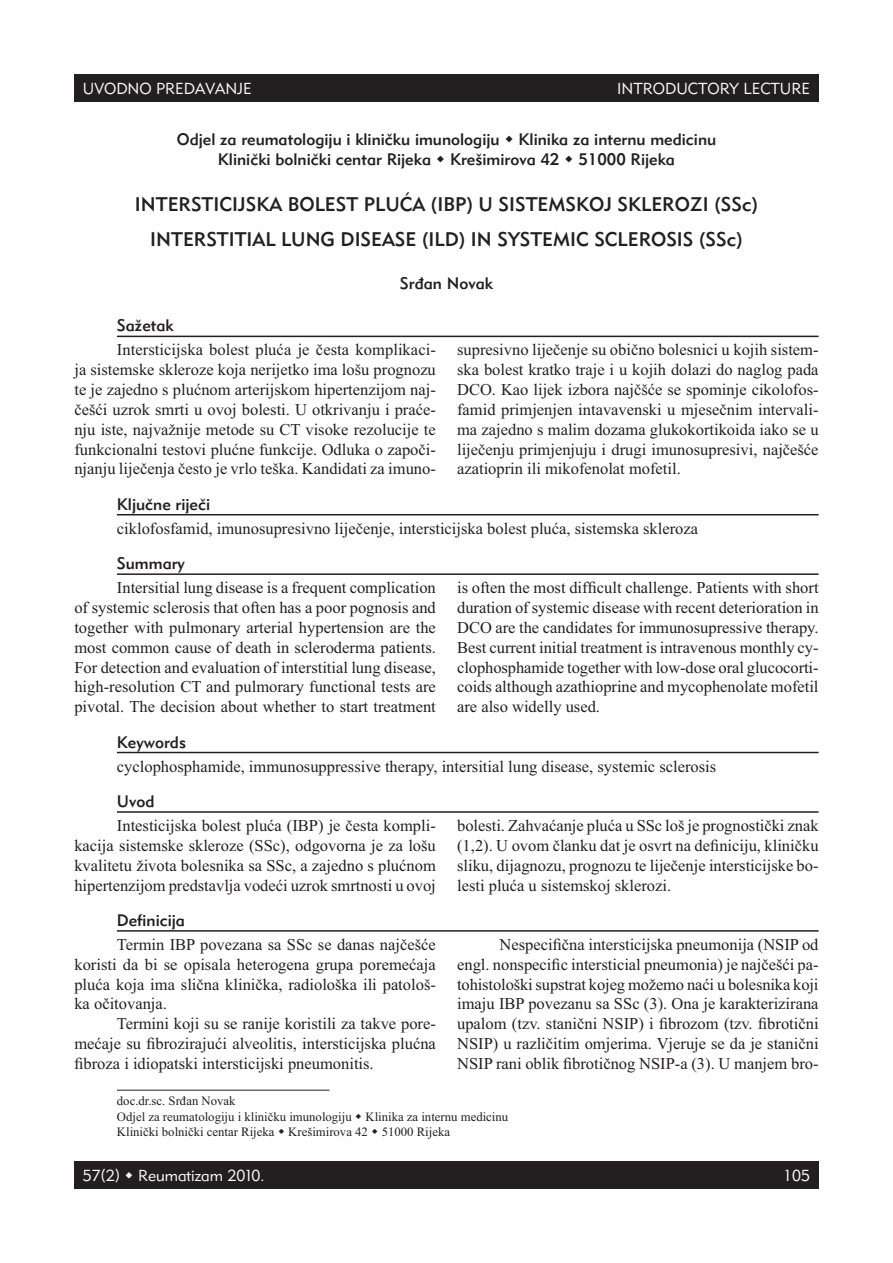
<style>
.page{position:relative;width:893px;height:1263px;background:#fff}
.page>*{position:absolute;margin:0;border:0;box-sizing:border-box;transform-origin:0 0}
.t1{font:19.5px/34.2px "Geometric 415 BT Medium A";color:#231f20;text-align:center}
.t2{font:16.5px/19.8px "Times New Roman";color:#231f20;text-align:justify}
.t3{font:16.5px/20px "Geometric 415 BT Medium A";color:#231f20;text-align:center}
.t4{font:15.75px "Geometric 415 BT Lite A";color:#fff}
.t5{font:12.75px/15.3px "Times New Roman";color:#231f20}
</style>
<div class="page">
<div style="left:74px;top:1161px;width:745px;height:27px;background:#231f20"></div>
<div style="left:74px;top:74px;width:745px;height:28px;background:#231f20"></div>
<hr style="left:117px;top:336px;width:702px;height:1px;background:#231f20">
<hr style="left:117px;top:514px;width:702px;height:1px;background:#231f20">
<hr style="left:117px;top:573px;width:702px;height:2px;background:#231f20">
<hr style="left:117px;top:752px;width:702px;height:1px;background:#231f20">
<hr style="left:117px;top:811px;width:702px;height:2px;background:#231f20">
<hr style="left:117px;top:930px;width:702px;height:2px;background:#231f20">
<hr style="left:117px;top:1090px;width:213px;height:1px;background:#231f20">
<p class="t4" style="left:83px;top:83px;width:170px">UVODNO PREDAVANJE</p>
<p class="t4" style="left:617px;top:83px;width:194px">INTRODUCTORY LECTURE</p>
<p class="t3" style="left:177px;top:131px;width:541px">Odjel za reumatologiju i kliničku imunologiju Klinika za internu medicinu<br>Klinički bolnički centar Rijeka Krešimirova 42 51000 Rijeka</p>
<p class="t1" style="left:135px;top:189px;width:625px">INTERSTICIJSKA BOLEST PLUĆA (IBP) U SISTEMSKOJ SKLEROZI (SSc)<br>INTERSTITIAL LUNG DISEASE (ILD) IN SYSTEMIC SCLEROSIS (SSc)</p>
<p class="t3" style="left:400px;top:274px;width:95px">Srđan Novak</p>
<p class="t3" style="left:117px;top:317px;width:58px">Sažetak</p>
<p class="t2" style="left:74px;top:342px;width:363px;text-indent:43px">Intersticijska bolest pluća je česta komplikaci&shy;ja sistemske skleroze koja nerijetko ima lošu prognozu te je zajedno s plućnom arterijskom hipertenzijom naj&shy;češći uzrok smrti u ovoj bolesti. U otkrivanju i praće&shy;nju iste, najvažnije metode su CT visoke rezolucije te funkcionalni testovi plućne funkcije. Odluka o započi&shy;njanju liječenja često je vrlo teška. Kandidati za imuno-</p>
<p class="t2" style="left:457px;top:342px;width:363px">supresivno liječenje su obično bolesnici u kojih sistem&shy;ska bolest kratko traje i u kojih dolazi do naglog pada DCO. Kao lijek izbora najčšće se spominje cikolofos&shy;famid primjenjen intavavenski u mjesečnim intervali&shy;ma zajedno s malim dozama glukokortikoida iako se u liječenju primjenjuju i drugi imunosupresivi, najčešće azatioprin ili mikofenolat mofetil.</p>
<p class="t3" style="left:117px;top:496px;width:95px">Ključne riječi</p>
<p class="t2" style="left:117px;top:520px;width:583px">ciklofosfamid, imunosupresivno liječenje, intersticijska bolest pluća, sistemska skleroza</p>
<p class="t3" style="left:117px;top:555px;width:70px">Summary</p>
<p class="t2" style="left:74px;top:579px;width:363px;text-indent:43px">Intersitial lung disease is a frequent complication of systemic sclerosis that often has a poor pognosis and together with pulmonary arterial hypertension are the most common cause of death in scleroderma patients.<br>For detection and evaluation of interstitial lung disease, high-resolution CT and pulmorary functional tests are pivotal. The decision about whether to start treatment</p>
<p class="t2" style="left:457px;top:579px;width:363px">is often the most difficult challenge. Patients with short duration of systemic disease with recent deterioration in DCO are the candidates for immunosupressive therapy.<br>Best current initial treatment is intravenous monthly cy&shy;clophosphamide together with low-dose oral glucocorti&shy;coids although azathioprine and mycophenolate mofetil are also widelly used.</p>
<p class="t3" style="left:117px;top:733px;width:71px">Keywords</p>
<p class="t2" style="left:117px;top:758px;width:601px">cyclophosphamide, immunosuppressive therapy, intersitial lung disease, systemic sclerosis</p>
<p class="t3" style="left:117px;top:793px;width:39px">Uvod</p>
<p class="t2" style="left:74px;top:817px;width:363px;text-indent:43px">Intesticijska bolest pluća (IBP) je česta kompli&shy;kacija sistemske skleroze (SSc), odgovorna je za lošu kvalitetu života bolesnika sa SSc, a zajedno s plućnom hipertenzijom predstavlja vodeći uzrok smrtnosti u ovoj</p>
<p class="t2" style="left:457px;top:817px;width:363px">bolesti. Zahvaćanje pluća u SSc loš je prognostički znak (1,2). U ovom članku dat je osvrt na definiciju, kliničku sliku, dijagnozu, prognozu te liječenje intersticijske bo&shy;lesti pluća u sistemskoj sklerozi.</p>
<p class="t3" style="left:117px;top:912px;width:70px">Definicija</p>
<p class="t2" style="left:74px;top:936px;width:363px;text-indent:43px">Termin IBP povezana sa SSc se danas najčešće koristi da bi se opisala heterogena grupa poremećaja pluća koja ima slična klinička, radiološka ili patološ&shy;ka očitovanja.</p>
<p class="t2" style="left:74px;top:1015px;width:363px;text-indent:43px">Termini koji su se ranije koristili za takve pore&shy;mećaje su fibrozirajući alveolitis, intersticijska plućna fibroza i idiopatski intersticijski pneumonitis.</p>
<p class="t2" style="left:457px;top:936px;width:363px;text-indent:43px">Nespecifična intersticijska pneumonija (NSIP od engl. nonspecific intersticial pneumonia) je najčešći pa&shy;tohistološki supstrat kojeg možemo naći u bolesnika koji imaju IBP povezanu sa SSc (3). Ona je karakterizirana upalom (tzv. stanični NSIP) i fibrozom (tzv. fibrotični NSIP) u različitim omjerima. Vjeruje se da je stanični NSIP rani oblik fibrotičnog NSIP-a (3). U manjem bro-</p>
<p class="t5" style="left:117px;top:1095px;width:393px">doc.dr.sc. Srđan Novak<br>Odjel za reumatologiju i kliničku imunologiju Klinika za internu medicinu<br>Klinički bolnički centar Rijeka Krešimirova 42 51000 Rijeka</p>
<p class="t4" style="left:83px;top:1169px;width:183px">57(2) Reumatizam 2010.</p>
<p class="t4" style="left:783px;top:1169px;width:28px">105</p>
</div>
